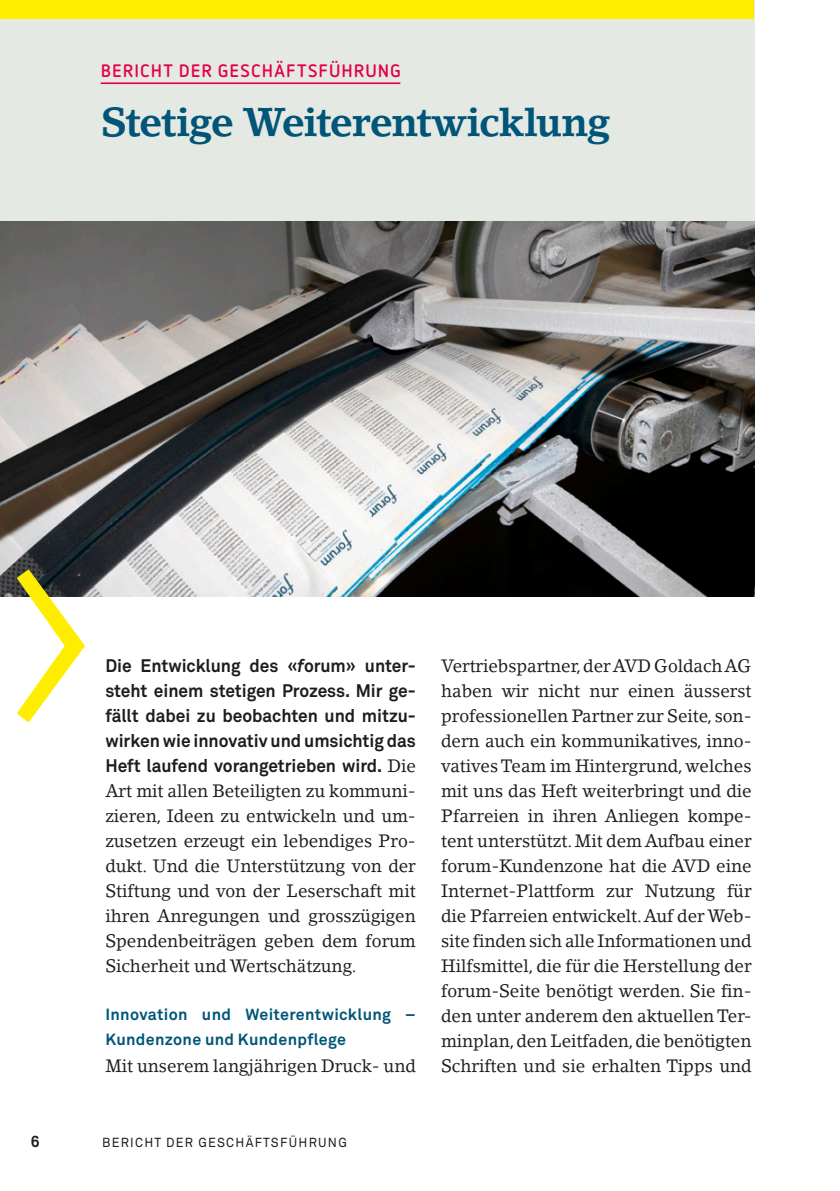
<style>
.page{position:relative;width:840px;height:1191px;background:#fff}
.page>*{position:absolute;margin:0;border:0;box-sizing:border-box;transform-origin:0 0}
.t1{font:700 40px "Lino Letter";letter-spacing:-.035em;color:#005578}
.t2{font:700 18px/25px "Akkurat Pro";letter-spacing:-.005em;color:#1d1d1b;text-align:justify;scale:.96 1}
.t3{font:700 18px "Netto OT";letter-spacing:.06em;color:#e50045}
.t4{font:17.8px/25px "Lino Letter";letter-spacing:-.005em;color:#1d1d1b;text-align:justify;scale:.96 1}
.t5{font:700 16px/25px "Akkurat Pro";letter-spacing:.02em;color:#005578}
.t6{font:700 16px "Akkurat Pro";color:#1d1d1b;scale:.96 1}
.t7{font:13px "Akkurat Pro";letter-spacing:.1em;color:#1d1d1b;scale:.96 1}
.s1{font-style:italic}
.s2{font-family:"Lino Letter";font-weight:400;font-size:17.8px}
</style>
<div class="page">
<div style="left:0;top:0;width:754px;height:246px;background:#e4e9e3"></div>
<hr style="left:101px;top:82px;width:299px;height:2px;background:#e50045">
<div style="left:0;top:0;width:753px;height:18px;background:#ffed00"></div>
<img style="left:0;top:221px;width:754px;height:375px">
<svg style="left:17px;top:569px;width:68px;height:153px"></svg>
<p class="t3" style="left:101px;top:59px;width:301px">BERICHT DER GESCHÄFTSFÜHRUNG</p>
<h1 class="t1" style="left:101px;top:98px;width:511px">Stetige Weiterentwicklung</h1>
<p class="t2" style="left:105px;top:653px;width:325px">Die Entwicklung des «<span class="s1">f</span>orum» unter&shy;steht einem stetigen Prozess. Mir ge&shy;fällt dabei zu beobachten und mitzu&shy;wirken wie innovativ und umsichtig das Heft laufend vorangetrieben wird. <span class="s2">Die</span></p>
<p class="t4" style="left:105px;top:778px;width:325px">Art mit allen Beteiligten zu kommuni&shy;zieren, Ideen zu entwickeln und um&shy;zusetzen erzeugt ein lebendiges Pro&shy;dukt. Und die Unterstützung von der Stiftung und von der Leserschaft mit ihren Anregungen und grosszügigen Spendenbeiträgen geben dem forum Sicherheit und Wertschätzung.</p>
<p class="t5" style="left:105px;top:1001px;width:312px">Innovation und Weiterentwicklung –<br>Kundenzone und Kundenpflege</p>
<p class="t4" style="left:105px;top:1053px;width:325px">Mit unserem langjährigen Druck- und</p>
<p class="t6" style="left:31px;top:1131px;width:11px">6</p>
<p class="t7" style="left:102px;top:1134px;width:256px">BERICHT DER GESCHÄFTSFÜHRUNG</p>
<p class="t4" style="left:441px;top:653px;width:325px">Vertriebspartner, der AVD Goldach AG haben wir nicht nur einen äusserst professionellen Partner zur Seite, son&shy;dern auch ein kommunikatives, inno&shy;vatives Team im Hintergrund, welches mit uns das Heft weiterbringt und die Pfarreien in ihren Anliegen kompe&shy;tent unterstützt. Mit dem Aufbau einer forum-Kundenzone hat die AVD eine Internet-Plattform zur Nutzung für die Pfarreien entwickelt. Auf der Web&shy;site finden sich alle Informationen und Hilfsmittel, die für die Herstellung der forum-Seite benötigt werden. Sie fin&shy;den unter anderem den aktuellen Ter&shy;minplan, den Leitfaden, die benötigten Schriften und sie erhalten Tipps und</p>
</div>
